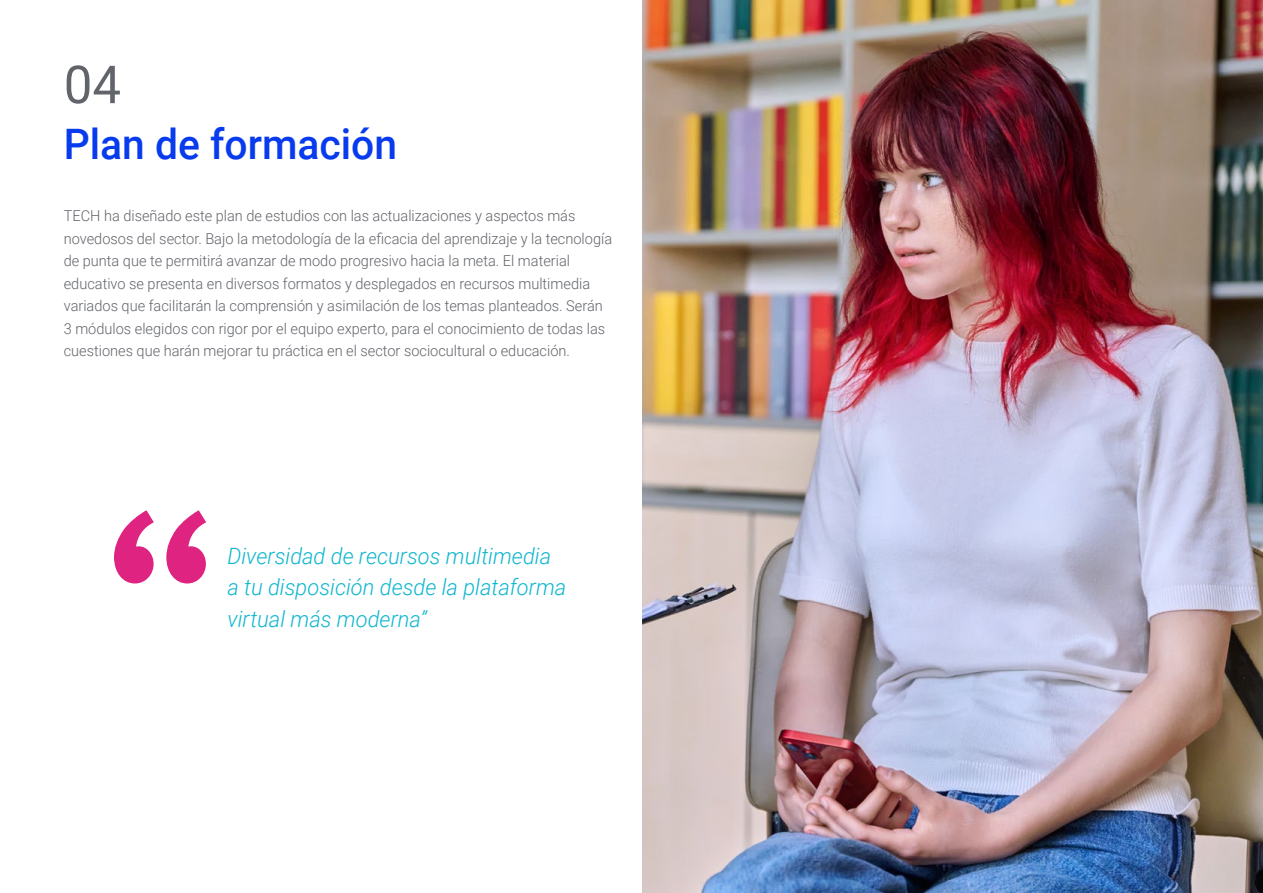
<style>
.page{position:relative;width:1263px;height:893px;background:#fff}
.page>*{position:absolute;margin:0;border:0;box-sizing:border-box;transform-origin:0 0}
.t1{font:52.5px "Roboto";color:#61646a}
.t2{font:500 42px "Roboto";color:#083bee}
.t3{font:italic 300 22.5px/31.5px "Roboto";color:#0fb6cf}
.t4{font:300 15px/22.5px "Roboto";color:#61646a}
</style>
<div class="page">
<svg style="left:114px;top:510px;width:92px;height:73px"></svg>
<img style="left:642px;top:0;width:621px;height:893px">
<h1 class="t1" style="left:64px;top:48px;width:59px">04</h1>
<h2 class="t2" style="left:64px;top:115px;width:335px">Plan de formación</h2>
<p class="t4" style="left:64px;top:204px;width:550px">TECH ha diseñado este plan de estudios con las actualizaciones y aspectos más novedosos del sector. Bajo la metodología de la eficacia del aprendizaje y la tecnología de punta que te permitirá avanzar de modo progresivo hacia la meta. El material educativo se presenta en diversos formatos y desplegados en recursos multimedia variados que facilitarán la comprensión y asimilación de los temas planteados. Serán 3 módulos elegidos con rigor por el equipo experto, para el conocimiento de todas las cuestiones que harán mejorar tu práctica en el sector sociocultural o educación.</p>
<h3 class="t3" style="left:227px;top:539px;width:340px">Diversidad de recursos multimedia a tu disposición desde la plataforma virtual más moderna”</h3>
</div>
